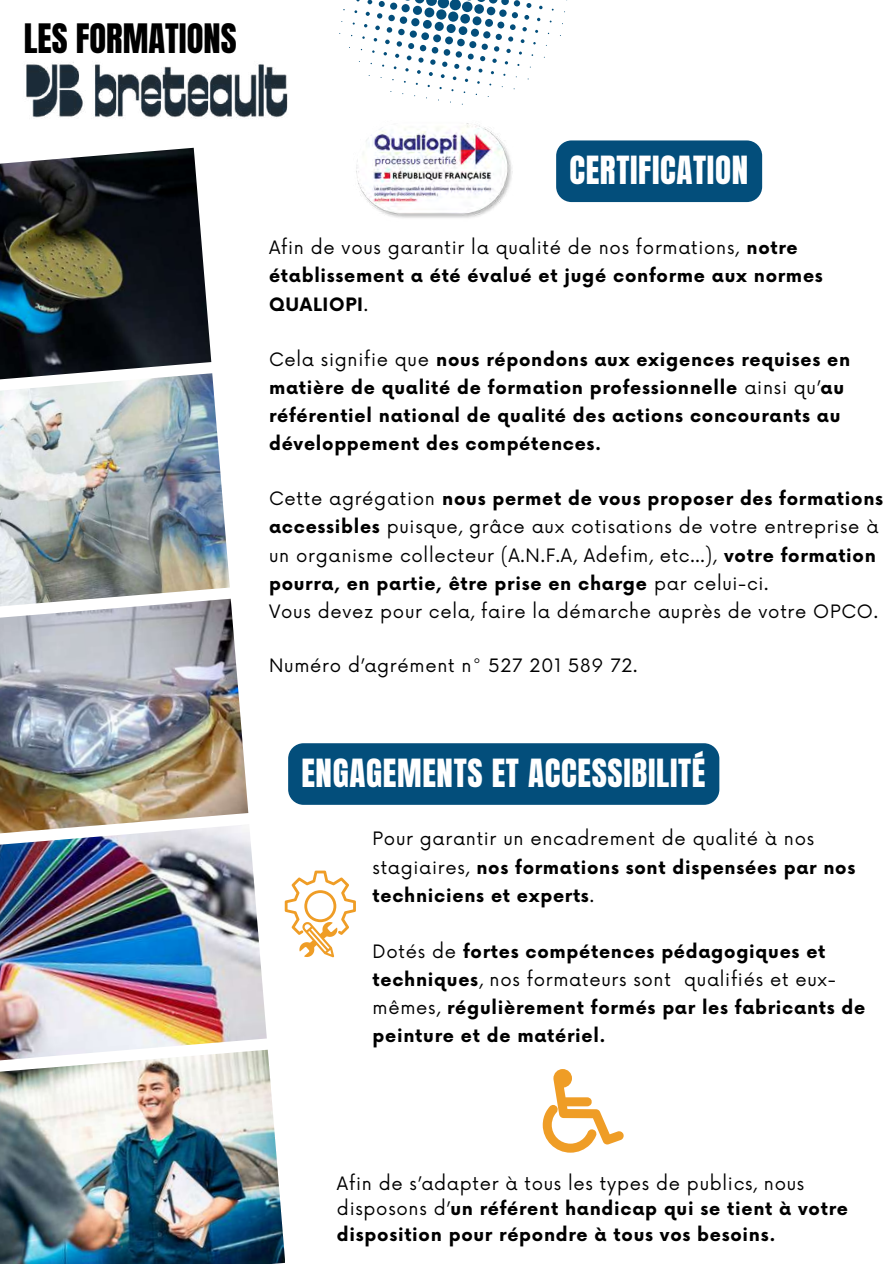
<style>
.page{position:relative;width:894px;height:1264px;background:#fff}
.page>*{position:absolute;margin:0;border:0;box-sizing:border-box;transform-origin:0 0}
.t1{font:34.5px "Anton";color:#000}
.t2{font:33px "Anton";letter-spacing:.02em;color:#fff}
.t3{font:700 18px/28px "Now";letter-spacing:.04em;color:#000}
.t4{font:18px/28px "Now";letter-spacing:.04em;color:#000}
.s1{font-weight:400}
.s2{font-weight:700}
</style>
<div class="page">
<img style="left:0;top:832px;width:267px;height:217px">
<img style="left:0;top:598px;width:248px;height:242px">
<img style="left:0;top:373px;width:230px;height:242px">
<img style="left:0;top:1049px;width:285px;height:214px">
<img style="left:0;top:148px;width:211px;height:238px">
<img style="left:26px;top:62px;width:262px;height:57px">
<svg style="left:462px;top:2px;width:10px;height:10px"></svg>
<div style="left:436px;top:9px;width:10px;height:11px;background:#034e7b;border-radius:50%"></div>
<div style="left:448px;top:12px;width:10px;height:10px;background:#034e7b;border-radius:50%"></div>
<div style="left:424px;top:8px;width:10px;height:9px;background:#034e7b;border-radius:50%"></div>
<div style="left:460px;top:14px;width:10px;height:10px;background:#034e7b;border-radius:50%"></div>
<svg style="left:474px;top:4px;width:10px;height:10px"></svg>
<div style="left:413px;top:6px;width:9px;height:9px;background:#034e7b;border-radius:50%"></div>
<div style="left:434px;top:22px;width:9px;height:9px;background:#034e7b;border-radius:50%"></div>
<div style="left:446px;top:24px;width:9px;height:9px;background:#034e7b;border-radius:50%"></div>
<div style="left:472px;top:16px;width:9px;height:9px;background:#034e7b;border-radius:50%"></div>
<div style="left:423px;top:20px;width:8px;height:9px;background:#034e7b;border-radius:50%"></div>
<div style="left:458px;top:26px;width:9px;height:9px;background:#034e7b;border-radius:50%"></div>
<div style="left:486px;top:7px;width:9px;height:8px;background:#034e7b;border-radius:50%"></div>
<svg style="left:401px;top:4px;width:8px;height:8px"></svg>
<div style="left:411px;top:18px;width:8px;height:8px;background:#034e7b;border-radius:50%"></div>
<div style="left:471px;top:29px;width:8px;height:8px;background:#034e7b;border-radius:50%"></div>
<div style="left:485px;top:19px;width:8px;height:8px;background:#034e7b;border-radius:50%"></div>
<div style="left:433px;top:34px;width:8px;height:8px;background:#034e7b;border-radius:50%"></div>
<div style="left:445px;top:36px;width:8px;height:8px;background:#034e7b;border-radius:50%"></div>
<div style="left:421px;top:32px;width:8px;height:8px;background:#034e7b;border-radius:50%"></div>
<svg style="left:403px;top:0;width:105px;height:10px"></svg>
<div style="left:457px;top:39px;width:7px;height:7px;background:#034e7b;border-radius:50%"></div>
<svg style="left:399px;top:16px;width:8px;height:8px"></svg>
<div style="left:499px;top:9px;width:7px;height:8px;background:#034e7b;border-radius:50%"></div>
<div style="left:483px;top:31px;width:7px;height:7px;background:#034e7b;border-radius:50%"></div>
<svg style="left:409px;top:30px;width:8px;height:8px"></svg>
<div style="left:390px;top:3px;width:7px;height:7px;background:#034e7b;border-radius:50%"></div>
<div style="left:469px;top:41px;width:7px;height:7px;background:#034e7b;border-radius:50%"></div>
<div style="left:497px;top:22px;width:7px;height:7px;background:#034e7b;border-radius:50%"></div>
<div style="left:443px;top:49px;width:7px;height:7px;background:#034e7b;border-radius:50%"></div>
<div style="left:431px;top:47px;width:7px;height:7px;background:#034e7b;border-radius:50%"></div>
<svg style="left:398px;top:29px;width:6px;height:6px"></svg>
<svg style="left:420px;top:45px;width:6px;height:6px"></svg>
<div style="left:388px;top:15px;width:7px;height:6px;background:#034e7b;border-radius:50%"></div>
<div style="left:513px;top:0;width:7px;height:6px;background:#034e7b;border-radius:50%"></div>
<div style="left:455px;top:51px;width:7px;height:7px;background:#034e7b;border-radius:50%"></div>
<svg style="left:481px;top:44px;width:6px;height:6px"></svg>
<svg style="left:495px;top:34px;width:6px;height:6px"></svg>
<div style="left:511px;top:12px;width:7px;height:6px;background:#034e7b;border-radius:50%"></div>
<svg style="left:378px;top:1px;width:6px;height:6px"></svg>
<svg style="left:408px;top:43px;width:6px;height:6px"></svg>
<svg style="left:467px;top:54px;width:6px;height:5px"></svg>
<svg style="left:510px;top:24px;width:5px;height:6px"></svg>
<svg style="left:386px;top:27px;width:6px;height:6px"></svg>
<svg style="left:377px;top:13px;width:5px;height:6px"></svg>
<svg style="left:430px;top:59px;width:5px;height:6px"></svg>
<svg style="left:494px;top:46px;width:5px;height:6px"></svg>
<svg style="left:396px;top:41px;width:6px;height:6px"></svg>
<svg style="left:442px;top:62px;width:5px;height:5px"></svg>
<svg style="left:480px;top:56px;width:5px;height:5px"></svg>
<svg style="left:418px;top:57px;width:5px;height:6px"></svg>
<svg style="left:454px;top:64px;width:5px;height:5px"></svg>
<svg style="left:508px;top:37px;width:5px;height:5px"></svg>
<svg style="left:526px;top:3px;width:5px;height:5px"></svg>
<svg style="left:524px;top:15px;width:5px;height:5px"></svg>
<svg style="left:406px;top:56px;width:5px;height:4px"></svg>
<svg style="left:367px;top:0;width:5px;height:4px"></svg>
<svg style="left:375px;top:26px;width:5px;height:4px"></svg>
<svg style="left:385px;top:40px;width:4px;height:4px"></svg>
<svg style="left:466px;top:66px;width:5px;height:5px"></svg>
<svg style="left:522px;top:27px;width:4px;height:4px"></svg>
<svg style="left:506px;top:49px;width:4px;height:4px"></svg>
<svg style="left:492px;top:59px;width:4px;height:4px"></svg>
<svg style="left:365px;top:12px;width:5px;height:4px"></svg>
<svg style="left:395px;top:54px;width:4px;height:4px"></svg>
<svg style="left:478px;top:69px;width:4px;height:4px"></svg>
<svg style="left:429px;top:72px;width:3px;height:4px"></svg>
<svg style="left:520px;top:39px;width:4px;height:4px"></svg>
<svg style="left:440px;top:74px;width:4px;height:4px"></svg>
<svg style="left:417px;top:70px;width:3px;height:4px"></svg>
<svg style="left:452px;top:76px;width:4px;height:4px"></svg>
<svg style="left:542px;top:1069px;width:81px;height:83px"></svg>
<svg style="left:285px;top:870px;width:70px;height:87px"></svg>
<div style="left:556px;top:140px;width:206px;height:62px;background:#034e7b;border-radius:15px"></div>
<div style="left:288px;top:743px;width:431px;height:61px;background:#034e7b;border-radius:15px"></div>
<img style="left:356px;top:123px;width:157px;height:95px">
<h1 class="t1" style="left:24px;top:14px;width:214px">LES FORMATIONS</h1>
<h2 class="t2" style="left:569px;top:147px;width:180px">CERTIFICATION</h2>
<p class="t3" style="left:269px;top:235px;width:555px"><span class="s1">Afin de vous garantir la qualité de nos formations,</span> notre établissement a été évalué et jugé conforme aux normes<br>QUALIOPI<span class="s1">.</span></p>
<p class="t3" style="left:269px;top:346px;width:582px"><span class="s1">Cela signifie que</span> nous répondons aux exigences requises en matière de qualité de formation professionnelle <span class="s1">ainsi qu’</span>au référentiel national de qualité des actions concourants au développement des compétences.</p>
<p class="t4" style="left:269px;top:485px;width:615px">Cette agrégation <span class="s2">nous permet de vous proposer des formations accessibles</span> puisque, grâce aux cotisations de votre entreprise à un organisme collecteur (A.N.F.A, Adefim, etc...), <span class="s2">votre formation pourra, en partie, être prise en charge</span> par celui-ci.<br>Vous devez pour cela, faire la démarche auprès de votre OPCO.</p>
<p class="t4" style="left:269px;top:652px;width:370px">Numéro d’agrément n° 527 201 589 72.</p>
<h2 class="t2" style="left:301px;top:749px;width:405px">ENGAGEMENTS ET ACCESSIBILITÉ</h2>
<p class="t3" style="left:372px;top:826px;width:484px"><span class="s1">Pour garantir un encadrement de qualité à nos stagiaires,</span> nos formations sont dispensées par nos techniciens et experts<span class="s1">.</span></p>
<p class="t3" style="left:372px;top:938px;width:494px"><span class="s1">Dotés de</span> fortes compétences pédagogiques et techniques<span class="s1">, nos formateurs sont qualifiés et eux&shy;mêmes,</span> régulièrement formés par les fabricants de peinture et de matériel.</p>
<p class="t3" style="left:337px;top:1172px;width:512px;line-height:25.3px"><span class="s1">Afin de s’adapter à tous les types de publics, nous disposons d’</span>un référent handicap qui se tient à votre disposition pour répondre à tous vos besoins.</p>
</div>
